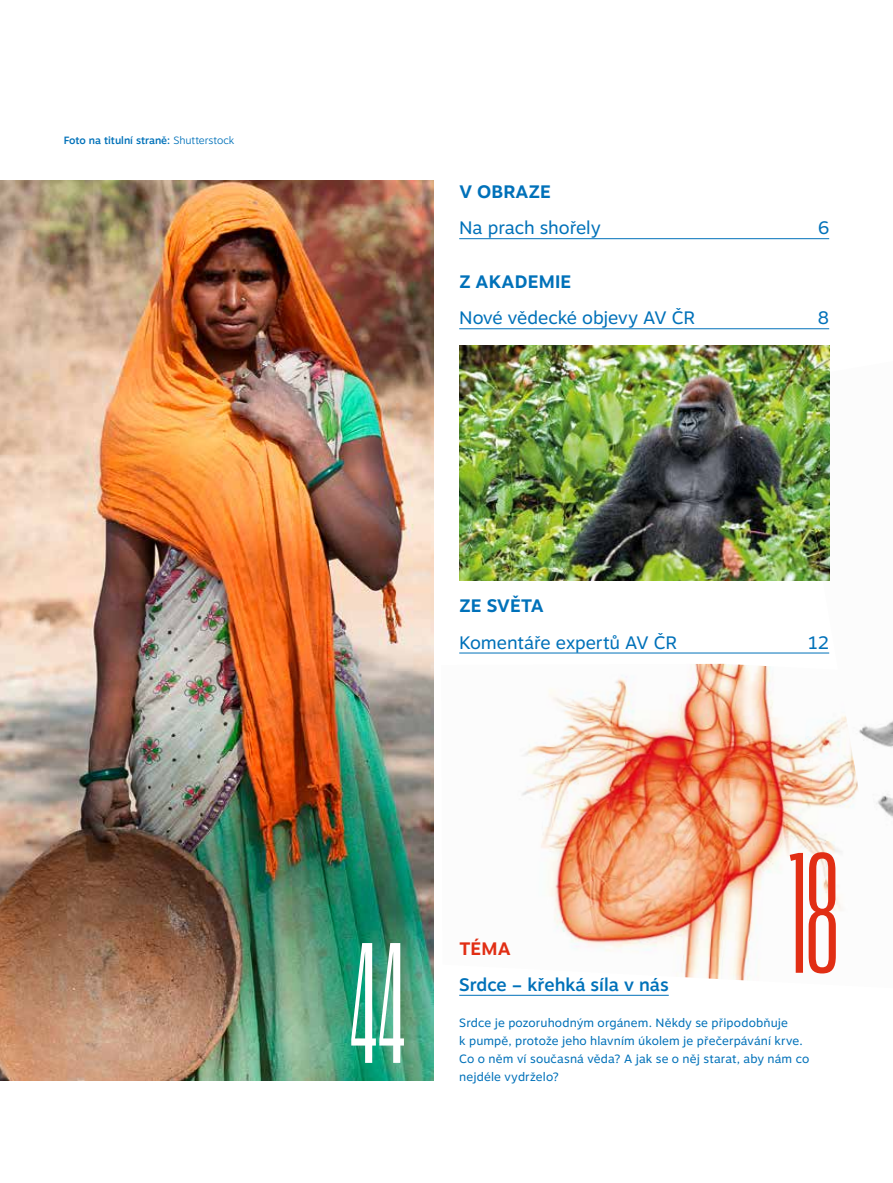
<style>
.page{position:relative;width:893px;height:1183px;background:#fff}
.page>*{position:absolute;margin:0;border:0;box-sizing:border-box;transform-origin:0 0}
.t1{font:182.25px "Resolve Regular Cm";color:#e12e14}
.t2{font:182.25px "Resolve Regular Cm";color:#fff}
.t3{font:18px "Motiva Sans";letter-spacing:-.005em;color:#0071b9}
.t4{font:700 18px "Motiva Sans";letter-spacing:.01em;color:#0071b9}
.t5{font:500 18px "Motiva Sans";letter-spacing:-.005em;color:#0071b9}
.t6{font:700 18px "Motiva Sans";color:#e12e14}
.t7{font:12px/18px "Motiva Sans";letter-spacing:.01em;color:#0071b9}
.t8{font:500 10.5px "Motiva Sans";color:#0071b9}
.s1{font-weight:300}
</style>
<div class="page">
<img style="left:522px;top:663px;width:266px;height:318px">
<img style="left:788px;top:361px;width:105px;height:550px">
<img style="left:0;top:180px;width:434px;height:900px">
<hr style="left:459px;top:238px;width:370px;height:1px;background:#0071b9">
<hr style="left:459px;top:328px;width:370px;height:1px;background:#0071b9">
<hr style="left:459px;top:652px;width:370px;height:1px;background:#0071b9">
<hr style="left:459px;top:994px;width:210px;height:1px;background:#0071b9">
<img style="left:459px;top:345px;width:370px;height:235px">
<p class="t8" style="left:64px;top:133px;width:172px">Foto na titulní straně: <span class="s1">Shutterstock</span></p>
<h2 class="t4" style="left:459px;top:178px;width:93px">V OBRAZE</h2>
<h2 class="t3" style="left:459px;top:214px;width:143px">Na prach shořely</h2>
<h2 class="t3" style="left:818px;top:214px;width:13px">6</h2>
<h2 class="t4" style="left:459px;top:268px;width:114px">Z AKADEMIE</h2>
<h2 class="t3" style="left:459px;top:304px;width:237px">Nové vědecké objevy AV ČR</h2>
<h2 class="t3" style="left:818px;top:304px;width:13px">8</h2>
<h2 class="t4" style="left:459px;top:592px;width:86px">ZE SVĚTA</h2>
<h2 class="t3" style="left:459px;top:628px;width:219px">Komentáře expertů AV ČR</h2>
<h2 class="t3" style="left:808px;top:628px;width:23px">12</h2>
<h1 class="t2" style="left:350px;top:914px;width:57px">44</h1>
<h1 class="t1" style="left:788px;top:824px;width:51px">18</h1>
<h2 class="t6" style="left:459px;top:934px;width:53px">TÉMA</h2>
<h2 class="t5" style="left:459px;top:970px;width:211px">Srdce – křehká síla v nás</h2>
<p class="t7" style="left:459px;top:1012px;width:351px">Srdce je pozoruhodným orgánem. Někdy se připodobňuje<br>k pumpě, protože jeho hlavním úkolem je přečerpávání krve.<br>Co o něm ví současná věda? A jak se o něj starat, aby nám co nejdéle vydrželo?</p>
</div>
